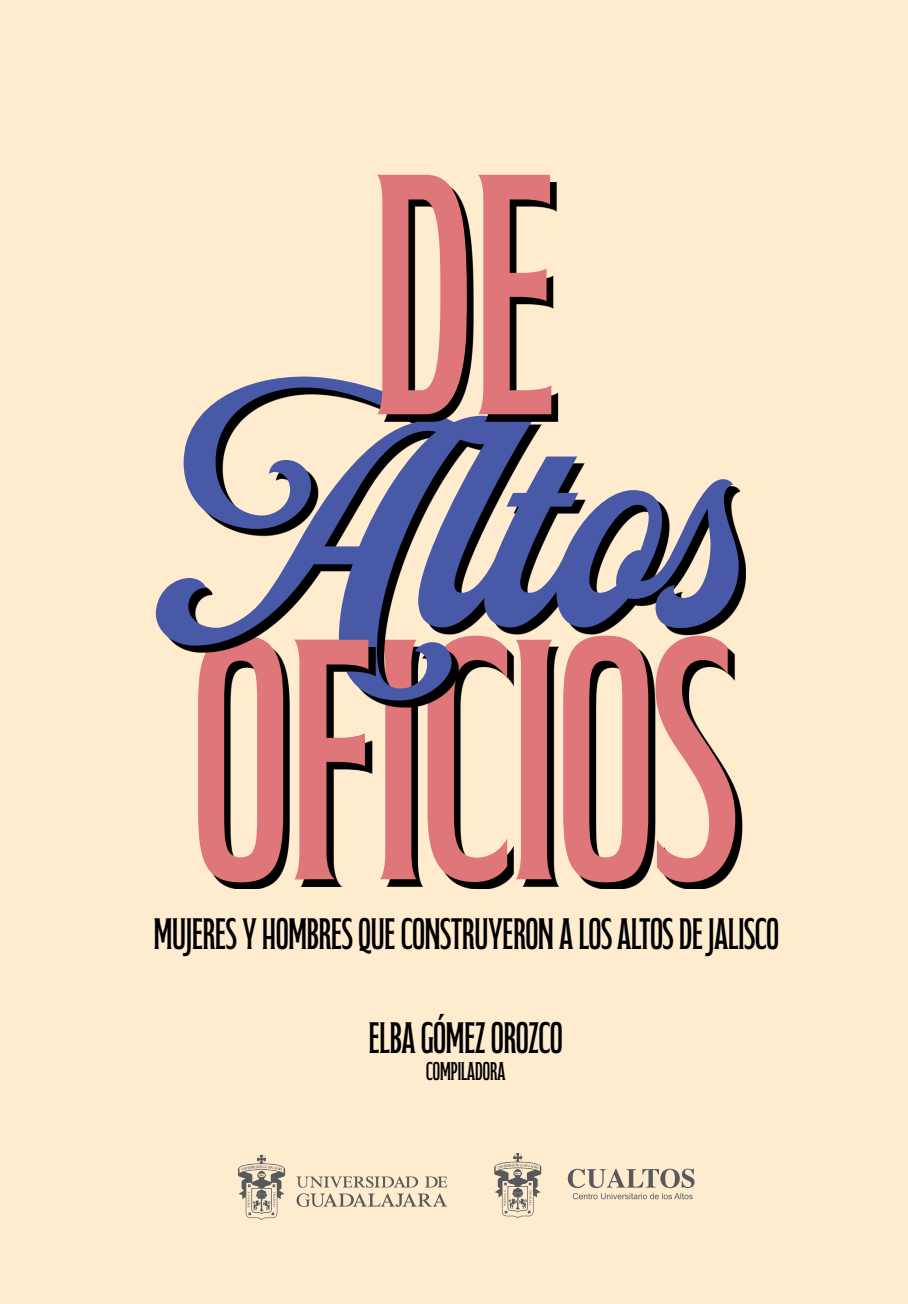
<style>
.page{position:relative;width:908px;height:1304px;background:#fff}
.page>*{position:absolute;margin:0;border:0;box-sizing:border-box;transform-origin:0 0}
.t1{font:343.2px/465px "Fabiola Capitals";color:#de767a}
.t2{font:343.2px "Fabiola Script";color:#4859a8}
.t3{font:44px "Fabiola Capitals";color:#000}
.t4{font:25.6px "Fabiola Capitals";color:#000}
</style>
<div class="page">
<div style="left:0;top:0;width:907px;height:1304px;background:#ffeccf"></div>
<svg style="left:205px;top:707px;width:537px;height:182px"></svg>
<svg style="left:238px;top:1155px;width:47px;height:65px"></svg>
<svg style="left:296px;top:1176px;width:151px;height:31px"></svg>
<svg style="left:567px;top:1169px;width:127px;height:30px"></svg>
<svg style="left:494px;top:1153px;width:47px;height:65px"></svg>
<svg style="left:163px;top:383px;width:582px;height:324px"></svg>
<svg style="left:384px;top:182px;width:174px;height:239px;fill:#000"></svg>
<svg style="left:301px;top:647px;width:74px;height:239px"></svg>
<h1 class="t1" style="left:289px;top:68px;width:269px">DE<br>F</h1>
<h1 class="t2" style="left:175px;top:305px;width:588px">Altos</h1>
<h1 class="t1" style="left:192px;top:533px;width:546px">O ICIOS</h1>
<p class="t3" style="left:154px;top:909px;width:626px">MUJERES Y HOMBRES QUE CONSTRUYERON A LOS ALTOS DE JALISCO</p>
<p class="t3" style="left:368px;top:1013px;width:195px">ELBA GÓMEZ OROZCO</p>
<p class="t4" style="left:426px;top:1057px;width:81px">COMPILADORA</p>
</div>
